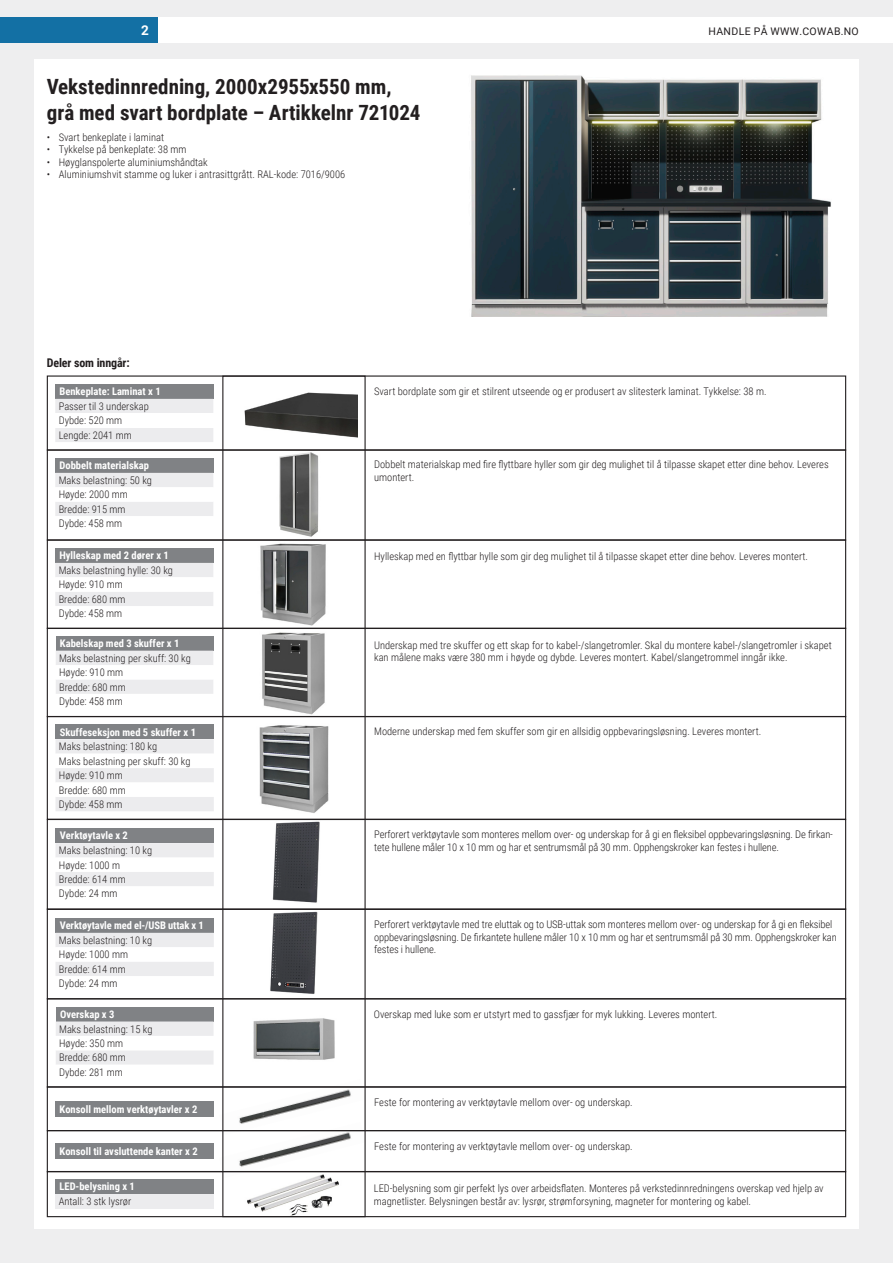
<style>
.page{position:relative;width:893px;height:1263px;background:#eeeeef}
.page>*{position:absolute;margin:0;border:0;box-sizing:border-box;transform-origin:0 0}
.t1{font:700 21px/25.2px "Roboto Condensed";color:#231f20}
.t2{font:700 13.5px "Roboto";color:#fff}
.t3{font:700 12px "Roboto Condensed";letter-spacing:-.01em;color:#231f20}
.t4{font:300 10.5px/14.4px "Roboto Condensed";color:#231f20}
.t5{font:700 10.5px "Roboto Condensed";color:#fff}
.t6{font:10.5px "Roboto";letter-spacing:.035em;color:#231f20}
</style>
<div class="page">
<div style="left:34px;top:60px;width:825px;height:1169px;background:#fff"></div>
<div style="left:0;top:17px;width:893px;height:26px;background:#fff"></div>
<div style="left:0;top:17px;width:157px;height:26px;background:#1370a4"></div>
<img style="left:244px;top:392px;width:114px;height:46px">
<img style="left:260px;top:543px;width:66px;height:83px">
<img style="left:279px;top:452px;width:40px;height:85px">
<img style="left:262px;top:632px;width:63px;height:83px">
<img style="left:259px;top:725px;width:70px;height:88px">
<img style="left:272px;top:821px;width:48px;height:82px">
<img style="left:270px;top:911px;width:48px;height:83px">
<img style="left:253px;top:1018px;width:82px;height:42px">
<img style="left:247px;top:1178px;width:92px;height:37px">
<img style="left:239px;top:1089px;width:112px;height:33px">
<img style="left:239px;top:1122px;width:112px;height:56px">
<img style="left:471px;top:75px;width:360px;height:242px">
<div style="left:47px;top:375px;width:799px;height:75px;border:1px solid #231f20"></div>
<div style="left:47px;top:908px;width:799px;height:91px;border:1px solid #231f20"></div>
<div style="left:47px;top:539px;width:799px;height:90px;border:1px solid #231f20"></div>
<div style="left:47px;top:998px;width:799px;height:90px;border:1px solid #231f20"></div>
<div style="left:47px;top:716px;width:799px;height:104px;border:1px solid #231f20"></div>
<div style="left:47px;top:1130px;width:799px;height:42px;border:1px solid #231f20"></div>
<div style="left:47px;top:1171px;width:799px;height:46px;border:1px solid #231f20"></div>
<div style="left:47px;top:449px;width:799px;height:91px;border:1px solid #231f20"></div>
<div style="left:55px;top:384px;width:158px;height:15px;background:#808285"></div>
<div style="left:55px;top:399px;width:158px;height:43px;background:#ececee"></div>
<div style="left:55px;top:413px;width:158px;height:15px;background:#fff"></div>
<div style="left:55px;top:548px;width:158px;height:15px;background:#808285"></div>
<svg style="left:55px;top:563px;width:158px;height:43px"></svg>
<div style="left:55px;top:458px;width:158px;height:15px;background:#808285"></div>
<svg style="left:55px;top:473px;width:158px;height:43px"></svg>
<div style="left:56px;top:636px;width:157px;height:15px;background:#808285"></div>
<svg style="left:56px;top:651px;width:157px;height:43px"></svg>
<div style="left:56px;top:724px;width:158px;height:15px;background:#808285"></div>
<svg style="left:56px;top:739px;width:158px;height:72px"></svg>
<div style="left:56px;top:828px;width:158px;height:15px;background:#808285"></div>
<svg style="left:56px;top:843px;width:158px;height:43px"></svg>
<div style="left:56px;top:918px;width:158px;height:15px;background:#808285"></div>
<svg style="left:56px;top:933px;width:158px;height:43px"></svg>
<div style="left:56px;top:1007px;width:158px;height:14px;background:#808285"></div>
<svg style="left:56px;top:1021px;width:158px;height:44px"></svg>
<div style="left:55px;top:1101px;width:158px;height:15px;background:#808285"></div>
<div style="left:55px;top:1143px;width:158px;height:16px;background:#808285"></div>
<div style="left:55px;top:1179px;width:158px;height:15px;background:#808285"></div>
<div style="left:55px;top:1194px;width:158px;height:14px;background:#ececee"></div>
<p class="t2" style="left:141px;top:21px;width:9px">2</p>
<p class="t6" style="left:709px;top:24px;width:152px">HANDLE PÅ WWW.COWAB.NO</p>
<h1 class="t1" style="left:47px;top:73px;width:375px">Vekstedinnredning, 2000x2955x550 mm, grå med svart bordplate – Artikkelnr 721024</h1>
<p class="t4" style="left:47px;top:129px;width:119px">• Svart benkeplate i laminat</p>
<p class="t4" style="left:47px;top:142px;width:141px">• Tykkelse på benkeplate: 38 mm</p>
<p class="t4" style="left:47px;top:154px;width:163px">• Høyglanspolerte aluminiumshåndtak</p>
<p class="t4" style="left:47px;top:167px;width:300px">• Aluminiumshvit stamme og luker i antrasittgrått. RAL-kode: 7016/9006</p>
<p class="t3" style="left:47px;top:354px;width:84px">Deler som inngår:</p>
<p class="t5" style="left:60px;top:384px;width:103px">Benkeplate: Laminat x 1</p>
<p class="t4" style="left:59px;top:399px;width:92px">Passer til 3 underskap<br>Dybde: 520 mm<br>Lengde: 2041 mm</p>
<p class="t5" style="left:60px;top:458px;width:91px">Dobbelt materialskap</p>
<p class="t4" style="left:59px;top:473px;width:95px">Maks belastning: 50 kg<br>Høyde: 2000 mm<br>Bredde: 915 mm<br>Dybde: 458 mm</p>
<p class="t5" style="left:60px;top:548px;width:111px">Hylleskap med 2 dører x 1</p>
<p class="t4" style="left:59px;top:563px;width:116px">Maks belastning hylle: 30 kg<br>Høyde: 910 mm<br>Bredde: 680 mm<br>Dybde: 458 mm</p>
<p class="t5" style="left:60px;top:636px;width:121px">Kabelskap med 3 skuffer x 1</p>
<p class="t4" style="left:59px;top:650px;width:133px">Maks belastning per skuff: 30 kg<br>Høyde: 910 mm<br>Bredde: 680 mm<br>Dybde: 458 mm</p>
<p class="t5" style="left:60px;top:724px;width:138px">Skuffeseksjon med 5 skuffer x 1</p>
<p class="t4" style="left:59px;top:739px;width:133px">Maks belastning: 180 kg<br>Maks belastning per skuff: 30 kg<br>Høyde: 910 mm<br>Bredde: 680 mm<br>Dybde: 458 mm</p>
<p class="t5" style="left:60px;top:828px;width:70px">Verktøytavle x 2</p>
<p class="t4" style="left:59px;top:843px;width:95px">Maks belastning: 10 kg<br>Høyde: 1000 m<br>Bredde: 614 mm<br>Dybde: 24 mm</p>
<p class="t5" style="left:60px;top:918px;width:146px">Verktøytavle med el-/USB uttak x 1</p>
<p class="t4" style="left:59px;top:932px;width:95px">Maks belastning: 10 kg<br>Høyde: 1000 mm<br>Bredde: 614 mm<br>Dybde: 24 mm</p>
<p class="t5" style="left:60px;top:1007px;width:56px">Overskap x 3</p>
<p class="t4" style="left:59px;top:1021px;width:95px">Maks belastning: 15 kg<br>Høyde: 350 mm<br>Bredde: 680 mm<br>Dybde: 281 mm</p>
<p class="t5" style="left:60px;top:1101px;width:139px">Konsoll mellom verktøytavler x 2</p>
<p class="t5" style="left:60px;top:1144px;width:140px">Konsoll til avsluttende kanter x 2</p>
<p class="t5" style="left:60px;top:1179px;width:77px">LED-belysning x 1</p>
<p class="t4" style="left:59px;top:1194px;width:74px">Antall: 3 stk lysrør</p>
<p class="t4" style="left:374px;top:384px;width:394px">Svart bordplate som gir et stilrent utseende og er produsert av slitesterk laminat. Tykkelse: 38 m.</p>
<p class="t4" style="left:374px;top:458px;width:456px;line-height:12.6px">Dobbelt materialskap med fire flyttbare hyller som gir deg mulighet til å tilpasse skapet etter dine behov. Leveres umontert.</p>
<p class="t4" style="left:374px;top:549px;width:435px">Hylleskap med en flyttbar hylle som gir deg mulighet til å tilpasse skapet etter dine behov. Leveres montert.</p>
<p class="t4" style="left:374px;top:638px;width:459px;line-height:12.6px">Underskap med tre skuffer og ett skap for to kabel-/slangetromler. Skal du montere kabel-/slangetromler i skapet kan målene maks være 380 mm i høyde og dybde. Leveres montert. Kabel/slangetrommel inngår ikke.</p>
<p class="t4" style="left:374px;top:724px;width:389px">Moderne underskap med fem skuffer som gir en allsidig oppbevaringsløsning. Leveres montert.</p>
<p class="t4" style="left:374px;top:828px;width:460px;line-height:12.6px">Perforert verktøytavle som monteres mellom over- og underskap for å gi en fleksibel oppbevaringsløsning. De firkan&shy;tete hullene måler 10 x 10 mm og har et sentrumsmål på 30 mm. Opphengskroker kan festes i hullene.</p>
<p class="t4" style="left:374px;top:918px;width:464px;line-height:12.6px">Perforert verktøytavle med tre eluttak og to USB-uttak som monteres mellom over- og underskap for å gi en fleksibel oppbevaringsløsning. De firkantete hullene måler 10 x 10 mm og har et sentrumsmål på 30 mm. Opphengskroker kan festes i hullene.</p>
<p class="t4" style="left:374px;top:1007px;width:345px">Overskap med luke som er utstyrt med to gassfjær for myk lukking. Leveres montert.</p>
<p class="t4" style="left:374px;top:1095px;width:260px">Feste for montering av verktøytavle mellom over- og underskap.</p>
<p class="t4" style="left:374px;top:1138px;width:260px">Feste for montering av verktøytavle mellom over- og underskap.</p>
<p class="t4" style="left:374px;top:1181px;width:451px;line-height:12.6px">LED-belysning som gir perfekt lys over arbeidsflaten. Monteres på verkstedinnredningens overskap ved hjelp av magnetlister. Belysningen består av: lysrør, strømforsyning, magneter for montering og kabel.</p>
</div>
